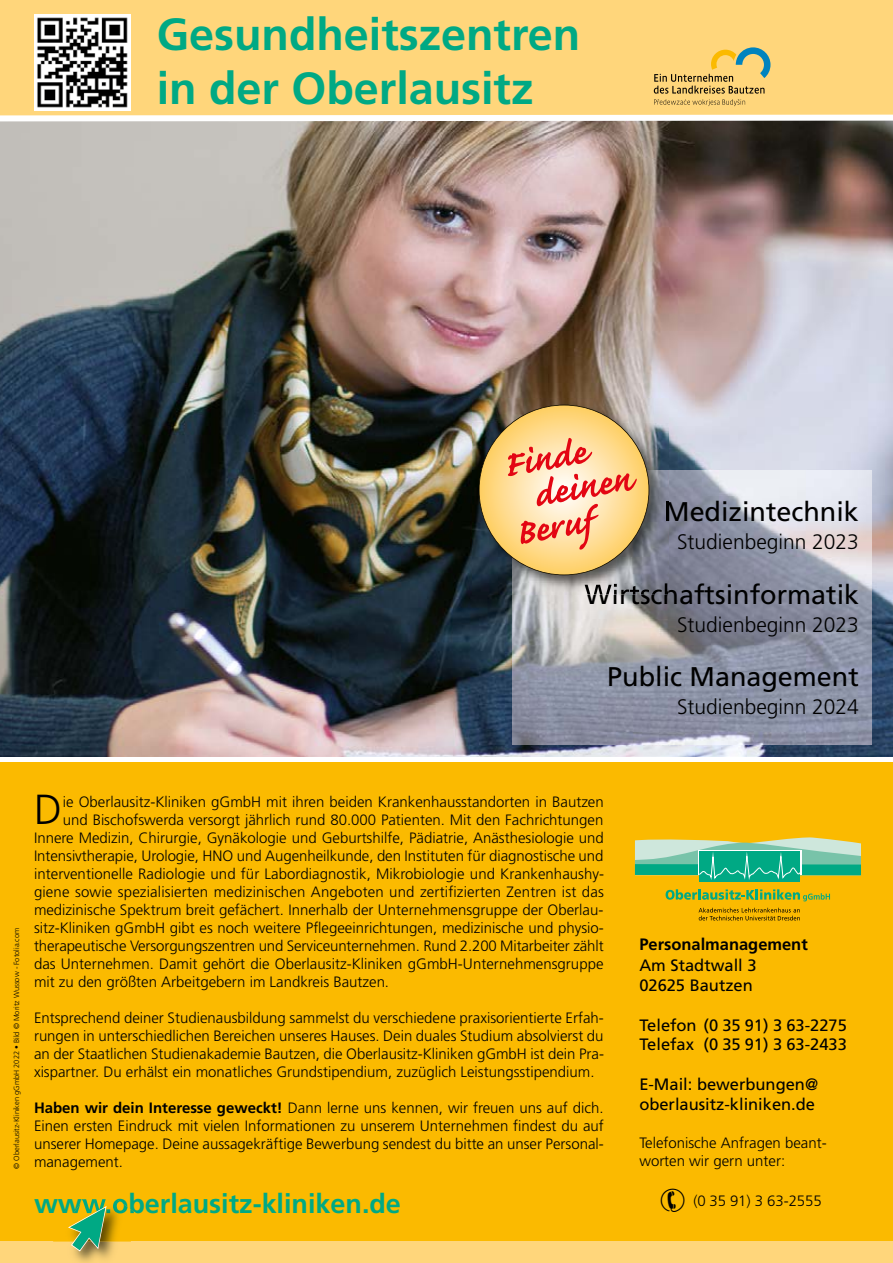
<style>
.page{position:relative;width:893px;height:1263px;background:#fff}
.page>*{position:absolute;margin:0;border:0;box-sizing:border-box;transform-origin:0 0}
.t1{font:700 45px/54px "Frutiger";color:#00a984}
.t2{font:700 45px "Caflisch Script";color:#e30613}
.t3{font:300 42px "Frutiger";color:#000}
.t4{font:27px "Frutiger";color:#000}
.t5{font:700 27px "Frutiger";color:#00a984}
.t6{font:300 21px "Frutiger";color:#000}
.t7{font:16.5px/19.8px "Frutiger";color:#000}
.t8{font:700 16.5px "Frutiger";color:#000}
.t9{font:300 15px/18px "Frutiger";color:#000;text-align:justify}
.t10{font:300 7.5px "Frutiger";color:#000}
.s1{font-weight:700}
</style>
<div class="page">
<img style="left:0;top:124px;width:893px;height:633px">
<img style="left:512px;top:595px;width:360px;height:149px">
<img style="left:669px;top:471px;width:203px;height:124px">
<div style="left:0;top:762px;width:893px;height:501px;background:#fbba00"></div>
<div style="left:0;top:1242px;width:893px;height:21px;background:#ffd67b"></div>
<svg style="left:698px;top:908px;width:102px;height:12px"></svg>
<svg style="left:635px;top:837px;width:226px;height:64px"></svg>
<div style="left:0;top:0;width:893px;height:119px;background:#ffd67b"></div>
<svg style="left:0;top:114px;width:893px;height:10px"></svg>
<img style="left:472px;top:398px;width:197px;height:197px">
<svg style="left:667px;top:502px;width:2px;height:19px"></svg>
<img style="left:585px;top:583px;width:84px;height:12px">
<svg style="left:479px;top:405px;width:170px;height:170px;background:#fbdb97"></svg>
<img style="left:34px;top:14px;width:96px;height:96px">
<svg style="left:654px;top:47px;width:116px;height:59px"></svg>
<img style="left:53px;top:1213px;width:93px;height:29px">
<img style="left:73px;top:1242px;width:42px;height:20px">
<img style="left:78px;top:1199px;width:56px;height:14px">
<svg style="left:68px;top:1206px;width:39px;height:45px"></svg>
<h1 class="t1" style="left:157px;top:8px;width:425px">Gesundheitszentren in der Oberlausitz</h1>
<h1 class="t2" style="left:499px;top:443px;width:86px;rotate:-10deg">Finde</h1>
<h1 class="t2" style="left:530px;top:473px;width:100px;rotate:-10deg">deinen</h1>
<h1 class="t2" style="left:511px;top:511px;width:78px;rotate:-10deg">Beruf</h1>
<h3 class="t4" style="left:664px;top:495px;width:196px">Medizintechnik</h3>
<h3 class="t6" style="left:677px;top:529px;width:183px">Studienbeginn 2023</h3>
<h3 class="t4" style="left:585px;top:578px;width:276px">Wirtschaftsinformatik</h3>
<h3 class="t6" style="left:677px;top:612px;width:183px">Studienbeginn 2023</h3>
<h3 class="t4" style="left:607px;top:661px;width:253px">Public Management</h3>
<h3 class="t6" style="left:677px;top:695px;width:183px">Studienbeginn 2024</h3>
<p class="t10" style="left:12px;top:1168px;width:242px;rotate:-90deg">© Oberlausitz-Kliniken gGmbH 2022 • Bild © Moritz Wussow - Fotolia.com</p>
<h2 class="t3" style="left:34px;top:786px;width:30px">D</h2>
<p class="t9" style="left:63px;top:793px;width:542px">ie Oberlausitz-Kliniken gGmbH mit ihren beiden Krankenhausstandorten in Bautzen</p>
<p class="t9" style="left:63px;top:811px;width:542px">und Bischofswerda versorgt jährlich rund 80.000 Patienten. Mit den Fachrichtungen</p>
<p class="t9" style="left:34px;top:829px;width:571px">Innere Medizin, Chirurgie, Gynäkologie und Geburtshilfe, Pädiatrie, Anästhesiologie und</p>
<p class="t9" style="left:34px;top:847px;width:571px">Intensivtherapie, Urologie, HNO und Augenheilkunde, den Instituten für diagnostische und</p>
<p class="t9" style="left:34px;top:865px;width:572px">interventionelle Radiologie und für Labordiagnostik, Mikrobiologie und Krankenhaushy-</p>
<p class="t9" style="left:34px;top:883px;width:571px">giene sowie spezialisierten medizinischen Angeboten und zertifizierten Zentren ist das</p>
<p class="t9" style="left:34px;top:901px;width:571px">medizinische Spektrum breit gefächert. Innerhalb der Unternehmensgruppe der Oberlau-</p>
<p class="t9" style="left:34px;top:919px;width:571px">sitz-Kliniken gGmbH gibt es noch weitere Pflegeeinrichtungen, medizinische und physio-</p>
<p class="t9" style="left:34px;top:937px;width:571px">therapeutische Versorgungszentren und Serviceunternehmen. Rund 2.200 Mitarbeiter zählt</p>
<p class="t9" style="left:34px;top:955px;width:571px">das Unternehmen. Damit gehört die Oberlausitz-Kliniken gGmbH-Unternehmensgruppe</p>
<p class="t9" style="left:34px;top:973px;width:357px">mit zu den größten Arbeitgebern im Landkreis Bautzen.</p>
<p class="t9" style="left:34px;top:1009px;width:572px">Entsprechend deiner Studienausbildung sammelst du verschiedene praxisorientierte Erfah&shy;rungen in unterschiedlichen Bereichen unseres Hauses. Dein duales Studium absolvierst du an der Staatlichen Studienakademie Bautzen, die Oberlausitz-Kliniken gGmbH ist dein Pra&shy;xispartner. Du erhälst ein monatliches Grundstipendium, zuzüglich Leistungsstipendium.</p>
<p class="t9" style="left:34px;top:1099px;width:571px"><span class="s1">Haben wir dein Interesse geweckt!</span> Dann lerne uns kennen, wir freuen uns auf dich.<br>Einen ersten Eindruck mit vielen Informationen zu unserem Unternehmen findest du auf unserer Homepage. Deine aussagekräftige Bewerbung sendest du bitte an unser Personal&shy;management.</p>
<h3 class="t5" style="left:34px;top:1188px;width:368px">www.oberlausitz-kliniken.de</h3>
<p class="t8" style="left:639px;top:935px;width:170px">Personalmanagement</p>
<p class="t7" style="left:639px;top:956px;width:119px">Am Stadtwall 3<br>02625 Bautzen</p>
<p class="t7" style="left:639px;top:1015px;width:209px">Telefon (0 35 91) 3 63-2275<br>Telefax (0 35 91) 3 63-2433</p>
<p class="t7" style="left:639px;top:1074px;width:180px">E-Mail: bewerbungen@ oberlausitz-kliniken.de</p>
<p class="t9" style="left:639px;top:1134px;width:189px">Telefonische Anfragen beant&shy;worten wir gern unter:</p>
<p class="t9" style="left:693px;top:1192px;width:130px">(0 35 91) 3 63-2555</p>
</div>
